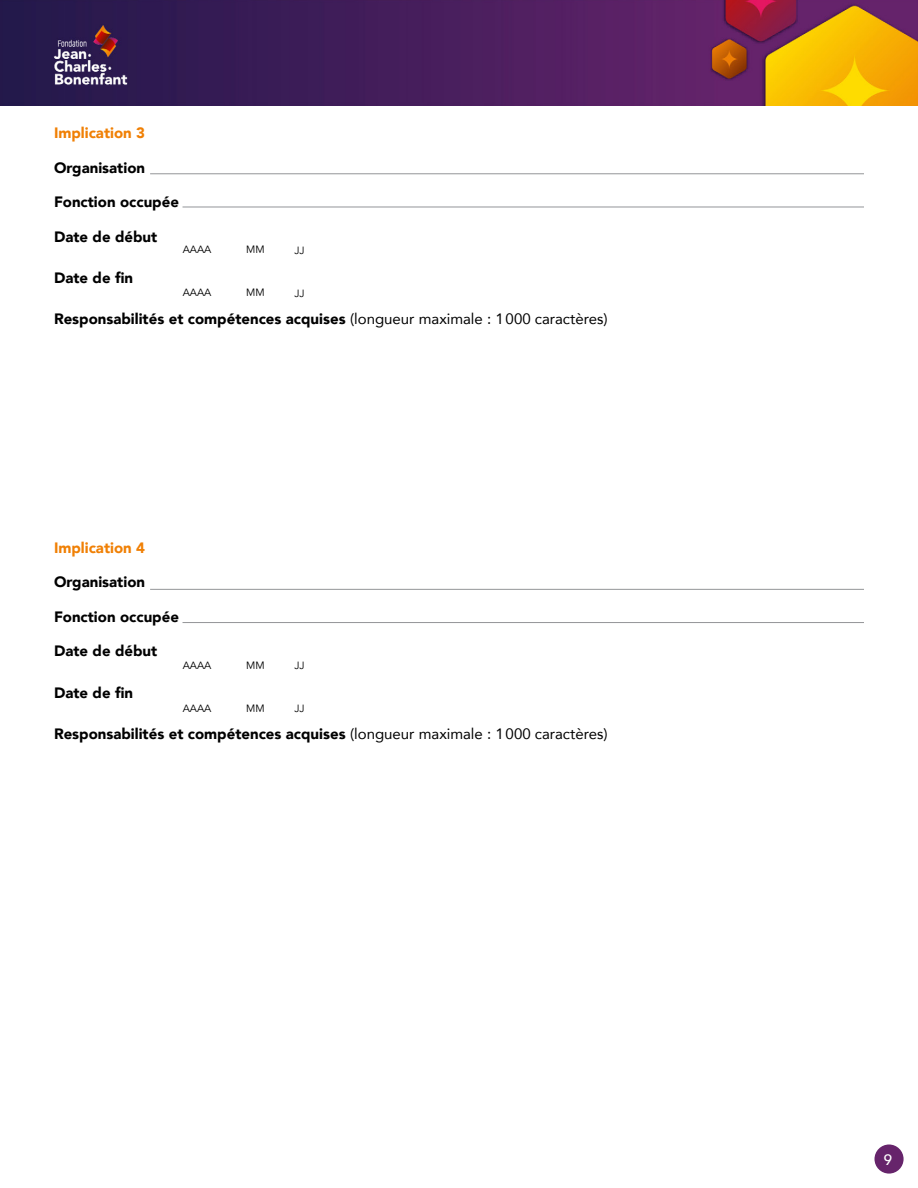
<style>
.page{position:relative;width:918px;height:1188px;background:#fff}
.page>*{position:absolute;margin:0;border:0;box-sizing:border-box;transform-origin:0 0}
.t1{font:900 15px "Avenir";color:#000}
.t2{font:900 15px "Avenir";color:#f08005}
.t3{font:500 15px "Avenir";color:#fff}
.t4{font:10.5px "Avenir";color:#000}
.s1{font-weight:400}
</style>
<div class="page">
<div style="left:875px;top:1145px;width:29px;height:29px;background:#66246b;border-radius:50%"></div>
<img style="left:0;top:0;width:918px;height:106px">
<hr style="left:150px;top:173px;width:714px;height:1px;background:#939598">
<hr style="left:183px;top:207px;width:681px;height:1px;background:#939598">
<hr style="left:150px;top:589px;width:714px;height:1px;background:#939598">
<hr style="left:183px;top:622px;width:681px;height:1px;background:#939598">
<p class="t2" style="left:54px;top:120px;width:93px">Implication 3</p>
<p class="t1" style="left:54px;top:155px;width:93px">Organisation</p>
<p class="t1" style="left:54px;top:189px;width:126px">Fonction occupée</p>
<p class="t1" style="left:54px;top:223px;width:105px">Date de début</p>
<p class="t1" style="left:54px;top:265px;width:81px">Date de fin</p>
<p class="t1" style="left:54px;top:306px;width:555px">Responsabilités et compétences acquises <span class="s1">(longueur maximale : 1000 caractères)</span></p>
<p class="t4" style="left:183px;top:243px;width:30px">AAAA</p>
<p class="t4" style="left:295px;top:244px;width:12px">JJ</p>
<p class="t4" style="left:183px;top:286px;width:30px">AAAA</p>
<p class="t4" style="left:295px;top:287px;width:12px">JJ</p>
<p class="t2" style="left:54px;top:535px;width:93px">Implication 4</p>
<p class="t1" style="left:54px;top:569px;width:93px">Organisation</p>
<p class="t1" style="left:54px;top:604px;width:126px">Fonction occupée</p>
<p class="t1" style="left:54px;top:638px;width:105px">Date de début</p>
<p class="t1" style="left:54px;top:679px;width:81px">Date de fin</p>
<p class="t1" style="left:54px;top:721px;width:555px">Responsabilités et compétences acquises <span class="s1">(longueur maximale : 1000 caractères)</span></p>
<p class="t4" style="left:183px;top:659px;width:30px">AAAA</p>
<p class="t4" style="left:295px;top:659px;width:12px">JJ</p>
<p class="t4" style="left:183px;top:702px;width:30px">AAAA</p>
<p class="t4" style="left:295px;top:702px;width:12px">JJ</p>
<p class="t3" style="left:884px;top:1147px;width:10px">9</p>
</div>
